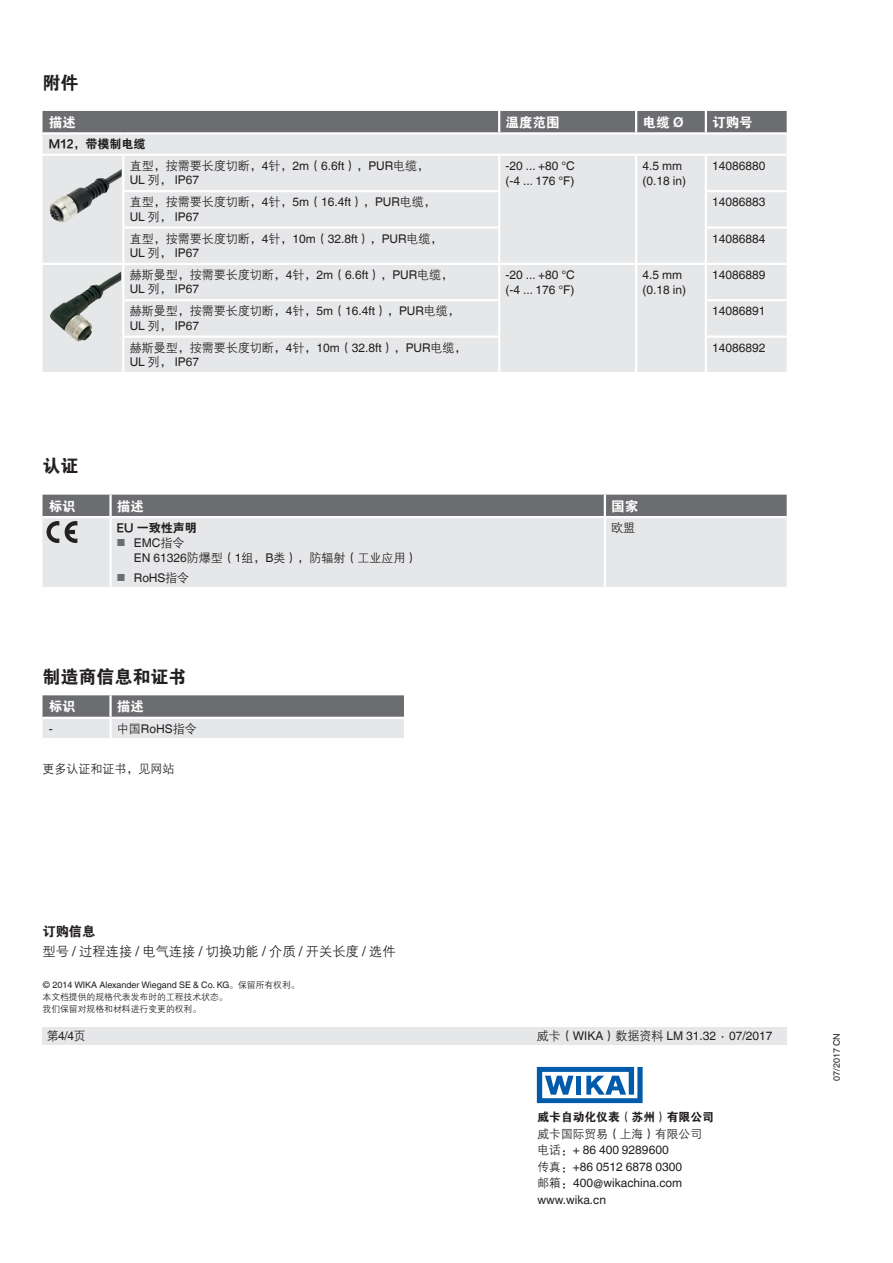
<style>
.page{position:relative;width:893px;height:1263px;background:#fff}
.page>*{position:absolute;margin:0;border:0;box-sizing:border-box;transform-origin:0 0}
.t1{font:18px "FZDHTJW GB1 0";color:#231f20}
.t2{font:13.5px "FZDHTJW GB1 0";color:#fff}
.t3{font:13.2px "FZZDXJW GB1 0";color:#231f20}
.t4{font:13.2px "FZDHTJW GB1 0";color:#231f20}
.t5{font:12px/15px "Helvetica World";color:#231f20}
.t6{font:12px "FZZDXJW GB1 0";color:#231f20}
.t7{font:12px "FZDHTJW GB1 0";color:#231f20}
.t8{font:11.7px "FZDHTJW GB1 0";color:#231f20}
.t9{font:11.7px "FZZDXJW GB1 0";color:#231f20}
.t10{font:9px "Helvetica World";color:#231f20}
.t11{font:8.85px/12px "FZZDXJW GB1 0";color:#231f20}
.s1{font-family:"Helvetica World";font-weight:700}
.s2{font-family:"Helvetica World"}
.s3{font-family:"FZZDXJW GB1 0"}
.s4{font-size:10.2px;color:#6c6d70}
.s5{font-family:"Helvetica World";font-size:13.5px}
.s6{font-family:"FZZDXJW GB1 0";font-size:8.85px}
.s7{font-family:"FZZDXJW GB1 0";font-size:11.7px}
</style>
<div class="page">
<div style="left:43px;top:1028px;width:744px;height:17px;background:#e6e7e9"></div>
<div style="left:43px;top:542px;width:744px;height:45px;background:#e6e7e9"></div>
<hr style="left:604px;top:518px;width:2px;height:69px;background:#fff">
<hr style="left:109px;top:518px;width:3px;height:69px;background:#fff">
<svg style="left:43px;top:695px;width:361px;height:43px;background:#a6a7aa"></svg>
<hr style="left:111px;top:717px;width:293px;height:2px;background:#fff">
<hr style="left:43px;top:717px;width:68px;height:2px;background:#fff">
<hr style="left:109px;top:719px;width:3px;height:19px;background:#fff">
<hr style="left:109px;top:695px;width:3px;height:22px;background:#fff">
<svg style="left:43px;top:495px;width:744px;height:47px;background:#afb0b2"></svg>
<div style="left:43px;top:111px;width:744px;height:21px;background:#6c6d70"></div>
<div style="left:43px;top:135px;width:744px;height:237px;background:#e6e7e9"></div>
<hr style="left:498px;top:111px;width:2px;height:21px;background:#fff">
<hr style="left:635px;top:111px;width:2px;height:21px;background:#fff">
<hr style="left:705px;top:111px;width:2px;height:21px;background:#fff">
<hr style="left:123px;top:154px;width:376px;height:2px;background:#fff">
<hr style="left:499px;top:154px;width:137px;height:2px;background:#fff">
<hr style="left:498px;top:156px;width:2px;height:34px;background:#fff">
<hr style="left:636px;top:154px;width:70px;height:2px;background:#fff">
<hr style="left:635px;top:156px;width:2px;height:35px;background:#fff">
<hr style="left:635px;top:191px;width:2px;height:36px;background:#fff">
<hr style="left:635px;top:227px;width:2px;height:36px;background:#fff">
<hr style="left:499px;top:263px;width:137px;height:2px;background:#fff">
<hr style="left:498px;top:265px;width:2px;height:34px;background:#fff">
<hr style="left:636px;top:263px;width:70px;height:2px;background:#fff">
<hr style="left:635px;top:265px;width:2px;height:35px;background:#fff">
<hr style="left:635px;top:300px;width:2px;height:37px;background:#fff">
<hr style="left:635px;top:337px;width:2px;height:35px;background:#fff">
<hr style="left:706px;top:154px;width:81px;height:2px;background:#fff">
<hr style="left:705px;top:156px;width:2px;height:34px;background:#fff">
<hr style="left:705px;top:265px;width:2px;height:34px;background:#fff">
<hr style="left:122px;top:190px;width:378px;height:2px;background:#fff">
<hr style="left:498px;top:192px;width:2px;height:34px;background:#fff">
<hr style="left:498px;top:301px;width:2px;height:34px;background:#fff">
<hr style="left:705px;top:190px;width:82px;height:2px;background:#fff">
<hr style="left:705px;top:192px;width:2px;height:34px;background:#fff">
<hr style="left:705px;top:301px;width:2px;height:34px;background:#fff">
<hr style="left:122px;top:226px;width:378px;height:3px;background:#fff">
<hr style="left:498px;top:229px;width:2px;height:34px;background:#fff">
<hr style="left:498px;top:338px;width:2px;height:34px;background:#fff">
<hr style="left:705px;top:226px;width:82px;height:3px;background:#fff">
<hr style="left:705px;top:229px;width:2px;height:34px;background:#fff">
<hr style="left:705px;top:338px;width:2px;height:34px;background:#fff">
<hr style="left:123px;top:263px;width:376px;height:2px;background:#fff">
<hr style="left:706px;top:263px;width:81px;height:2px;background:#fff">
<hr style="left:122px;top:299px;width:378px;height:2px;background:#fff">
<hr style="left:705px;top:299px;width:82px;height:2px;background:#fff">
<hr style="left:122px;top:335px;width:378px;height:3px;background:#fff">
<hr style="left:705px;top:335px;width:82px;height:3px;background:#fff">
<hr style="left:43px;top:154px;width:80px;height:2px;background:#fff">
<hr style="left:122px;top:156px;width:2px;height:34px;background:#fff">
<hr style="left:122px;top:192px;width:2px;height:34px;background:#fff">
<hr style="left:122px;top:229px;width:2px;height:34px;background:#fff">
<hr style="left:43px;top:263px;width:80px;height:2px;background:#fff">
<hr style="left:122px;top:265px;width:2px;height:34px;background:#fff">
<hr style="left:122px;top:301px;width:2px;height:34px;background:#fff">
<hr style="left:122px;top:338px;width:2px;height:34px;background:#fff">
<img style="left:49px;top:169px;width:72px;height:44px">
<img style="left:60px;top:271px;width:61px;height:34px">
<svg style="left:537px;top:1067px;width:106px;height:36px"></svg>
<h1 class="t1" style="left:43px;top:73px;width:38px">附件</h1>
<p class="t2" style="left:49px;top:115px;width:28px">描述</p>
<p class="t2" style="left:506px;top:115px;width:55px">温度范围</p>
<p class="t2" style="left:642px;top:115px;width:43px">电缆 <span class="s1">Ø</span></p>
<p class="t2" style="left:712px;top:115px;width:42px">订购号</p>
<p class="t7" style="left:49px;top:138px;width:98px">M12，带模制电缆</p>
<p class="t6" style="left:130px;top:159px;width:301px">直型，按需要长度切断，<span class="s2">4</span>针，<span class="s2">2m</span>（<span class="s2">6.6ft</span>），<span class="s2">PUR</span>电缆，</p>
<p class="t5" style="left:130px;top:173px;width:71px">UL <span class="s3">列，</span> IP67</p>
<p class="t5" style="left:506px;top:158px;width:71px">-20 ... +80 °C (-4 ... 176 °F)</p>
<p class="t5" style="left:642px;top:158px;width:45px">4.5 mm (0.18 in)</p>
<p class="t5" style="left:712px;top:158px;width:55px">14086880</p>
<h1 class="t1" style="left:43px;top:456px;width:38px">认证</h1>
<p class="t6" style="left:130px;top:196px;width:308px">直型，按需要长度切断，<span class="s2">4</span>针，<span class="s2">5m</span>（<span class="s2">16.4ft</span>），<span class="s2">PUR</span>电缆，</p>
<p class="t5" style="left:130px;top:209px;width:71px">UL <span class="s3">列，</span> IP67</p>
<p class="t5" style="left:712px;top:194px;width:55px">14086883</p>
<p class="t6" style="left:130px;top:232px;width:314px">直型，按需要长度切断，<span class="s2">4</span>针，<span class="s2">10m</span>（<span class="s2">32.8ft</span>），<span class="s2">PUR</span>电缆，</p>
<p class="t5" style="left:130px;top:245px;width:71px">UL <span class="s3">列，</span> IP67</p>
<p class="t5" style="left:712px;top:231px;width:55px">14086884</p>
<p class="t6" style="left:130px;top:268px;width:325px">赫斯曼型，按需要长度切断，<span class="s2">4</span>针，<span class="s2">2m</span>（<span class="s2">6.6ft</span>），<span class="s2">PUR</span>电缆，</p>
<p class="t5" style="left:130px;top:282px;width:71px">UL <span class="s3">列，</span> IP67</p>
<p class="t5" style="left:506px;top:267px;width:71px">-20 ... +80 °C (-4 ... 176 °F)</p>
<p class="t5" style="left:642px;top:267px;width:45px">4.5 mm (0.18 in)</p>
<p class="t5" style="left:712px;top:267px;width:55px">14086889</p>
<p class="t6" style="left:130px;top:305px;width:332px">赫斯曼型，按需要长度切断，<span class="s2">4</span>针，<span class="s2">5m</span>（<span class="s2">16.4ft</span>），<span class="s2">PUR</span>电缆，</p>
<p class="t5" style="left:130px;top:318px;width:71px">UL <span class="s3">列，</span> IP67</p>
<p class="t5" style="left:712px;top:304px;width:55px">14086891</p>
<p class="t6" style="left:130px;top:341px;width:338px">赫斯曼型，按需要长度切断，<span class="s2">4</span>针，<span class="s2">10m</span>（<span class="s2">32.8ft</span>），<span class="s2">PUR</span>电缆，</p>
<p class="t5" style="left:130px;top:354px;width:71px">UL <span class="s3">列，</span> IP67</p>
<p class="t5" style="left:712px;top:340px;width:55px">14086892</p>
<p class="t2" style="left:49px;top:499px;width:28px">标识</p>
<p class="t2" style="left:117px;top:499px;width:28px">描述</p>
<p class="t2" style="left:611px;top:499px;width:28px">国家</p>
<p class="t7" style="left:117px;top:521px;width:81px">EU 一致性声明</p>
<p class="t5" style="left:117px;top:535px;width:69px"><span class="s4">■</span> EMC<span class="s3">指令</span></p>
<p class="t6" style="left:134px;top:551px;width:285px"><span class="s2">EN 61326</span>防爆型（<span class="s2">1</span>组，<span class="s2">B</span>类），防辐射（工业应用）</p>
<p class="t5" style="left:117px;top:570px;width:74px"><span class="s4">■</span> RoHS<span class="s3">指令</span></p>
<p class="t6" style="left:611px;top:521px;width:25px">欧盟</p>
<h1 class="t1" style="left:43px;top:667px;width:145px">制造商信息和证书</h1>
<p class="t2" style="left:49px;top:699px;width:28px">标识</p>
<p class="t2" style="left:117px;top:699px;width:28px">描述</p>
<p class="t5" style="left:49px;top:721px;width:5px">-</p>
<p class="t6" style="left:117px;top:722px;width:81px">中国<span class="s2">RoHS</span>指令</p>
<p class="t6" style="left:43px;top:762px;width:133px">更多认证和证书，见网站</p>
<p class="t4" style="left:43px;top:924px;width:54px">订购信息</p>
<p class="t3" style="left:43px;top:944px;width:355px">型号 <span class="s5">/</span> 过程连接 <span class="s5">/</span> 电气连接 <span class="s5">/</span> 切换功能 <span class="s5">/</span> 介质 <span class="s5">/</span> 开关长度 <span class="s5">/</span> 选件</p>
<p class="t10" style="left:43px;top:980px;width:259px">© 2014 WIKA Alexander Wiegand SE &amp; Co. KG<span class="s6">。保留所有权利。</span></p>
<p class="t11" style="left:43px;top:992px;width:187px">本文档提供的规格代表发布时的工程技术状态。我们保留对规格和材料进行变更的权利。</p>
<p class="t5" style="left:47px;top:1028px;width:40px"><span class="s3">第</span>4/4<span class="s3">页</span></p>
<p class="t5" style="left:537px;top:1028px;width:237px"><span class="s3">威卡（</span>WIKA<span class="s3">）数据资料</span> LM 31.32 ∙ 07/2017</p>
<p class="t8" style="left:537px;top:1111px;width:178px">威卡自动化仪表（苏州）有限公司</p>
<p class="t9" style="left:537px;top:1127px;width:166px">威卡国际贸易（上海）有限公司</p>
<p class="t5" style="left:537px;top:1142px;width:146px;line-height:16.5px"><span class="s7">电话：</span>+ 86 400 9289600<span class="s7">传真：</span>+86 0512 6878 0300<span class="s7">邮箱</span><span class="s3">：</span>400@wikachina.com www.wika.cn</p>
<p class="t10" style="left:831px;top:1081px;width:49px;rotate:-90deg">07/2017 CN</p>
</div>
